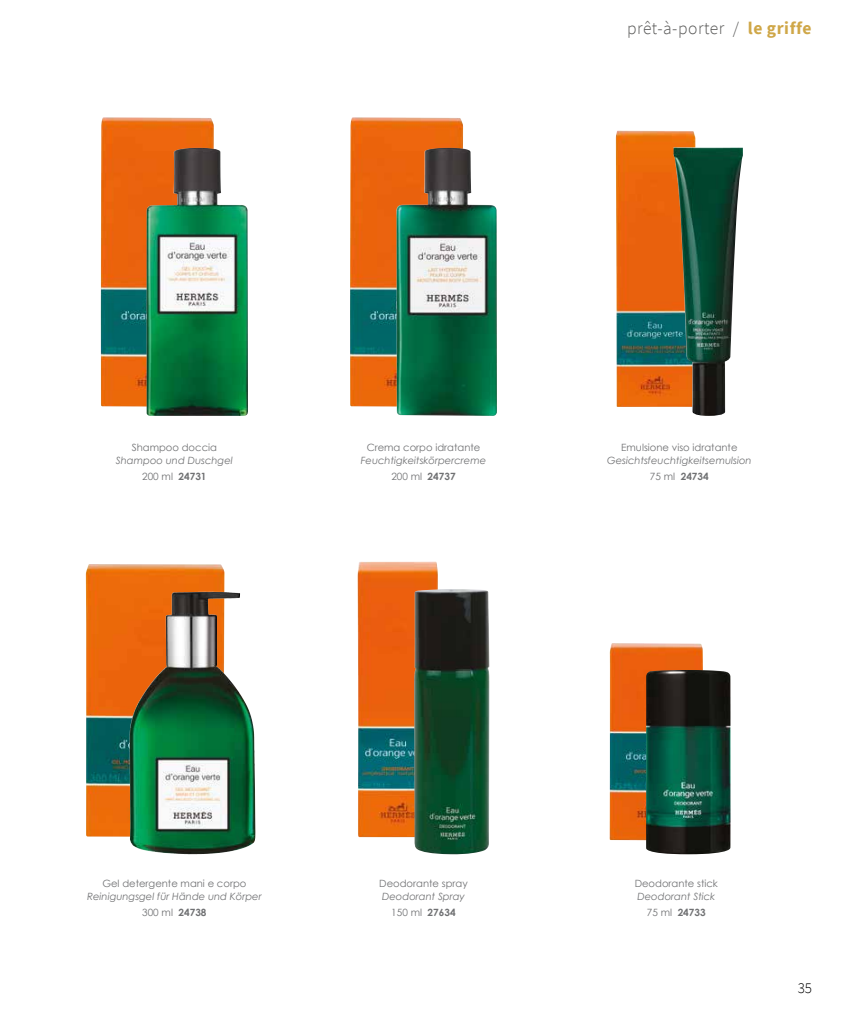
<style>
.page{position:relative;width:847px;height:1028px;background:#fff}
.page>*{position:absolute;margin:0;border:0;box-sizing:border-box;transform-origin:0 0}
.t1{font:300 17.5px "Source Sans Pro";letter-spacing:.03em;color:#575756}
.t2{font:300 15px "Source Sans Pro";color:#000}
.t3{font:italic 10px/16px "Century Gothic";color:#707173;text-align:center}
.t4{font:10px "Century Gothic";color:#707173}
.s1{font-weight:700;color:#cfa748}
.s2{font-style:normal}
.s3{font-weight:700;font-style:normal}
</style>
<div class="page">
<img style="left:350px;top:117px;width:113px;height:290px">
<img style="left:396px;top:148px;width:101px;height:268px">
<img style="left:616px;top:130px;width:79px;height:277px">
<img style="left:673px;top:147px;width:70px;height:269px">
<img style="left:609px;top:643px;width:94px;height:197px">
<img style="left:645px;top:670px;width:86px;height:184px">
<img style="left:357px;top:561px;width:81px;height:276px">
<img style="left:414px;top:589px;width:75px;height:265px">
<img style="left:101px;top:117px;width:113px;height:290px">
<img style="left:146px;top:148px;width:102px;height:268px">
<img style="left:86px;top:564px;width:139px;height:273px">
<img style="left:144px;top:591px;width:68px;height:102px">
<h1 class="t1" style="left:627px;top:18px;width:186px">prêt-à-porter / <span class="s1">le griffe</span></h1>
<p class="t4" style="left:132px;top:441px;width:87px">Shampoo doccia</p>
<p class="t3" style="left:116px;top:452px;width:118px">Shampoo und Duschgel<br><span class="s2">200 ml</span> <span class="s3">24731</span></p>
<p class="t4" style="left:367px;top:441px;width:115px">Crema corpo idratante</p>
<p class="t3" style="left:361px;top:452px;width:127px">Feuchtigkeitskörpercreme<br><span class="s2">200 ml</span> <span class="s3">24737</span></p>
<p class="t4" style="left:621px;top:441px;width:118px">Emulsione viso idratante</p>
<p class="t3" style="left:607px;top:452px;width:146px">Gesichtsfeuchtigkeitsemulsion<br><span class="s2">75 ml</span> <span class="s3">24734</span></p>
<p class="t4" style="left:102px;top:877px;width:145px">Gel detergente mani e corpo</p>
<p class="t3" style="left:87px;top:888px;width:176px">Reinigungsgel für Hände und Körper<br><span class="s2">300 ml</span> <span class="s3">24738</span></p>
<p class="t4" style="left:379px;top:877px;width:90px">Deodorante spray</p>
<p class="t3" style="left:382px;top:888px;width:84px">Deodorant Spray<br><span class="s2">150 ml</span> <span class="s3">27634</span></p>
<p class="t4" style="left:635px;top:877px;width:85px">Deodorante stick</p>
<p class="t3" style="left:637px;top:888px;width:79px">Deodorant Stick<br><span class="s2">75 ml</span> <span class="s3">24733</span></p>
<h2 class="t2" style="left:798px;top:979px;width:16px">35</h2>
</div>
